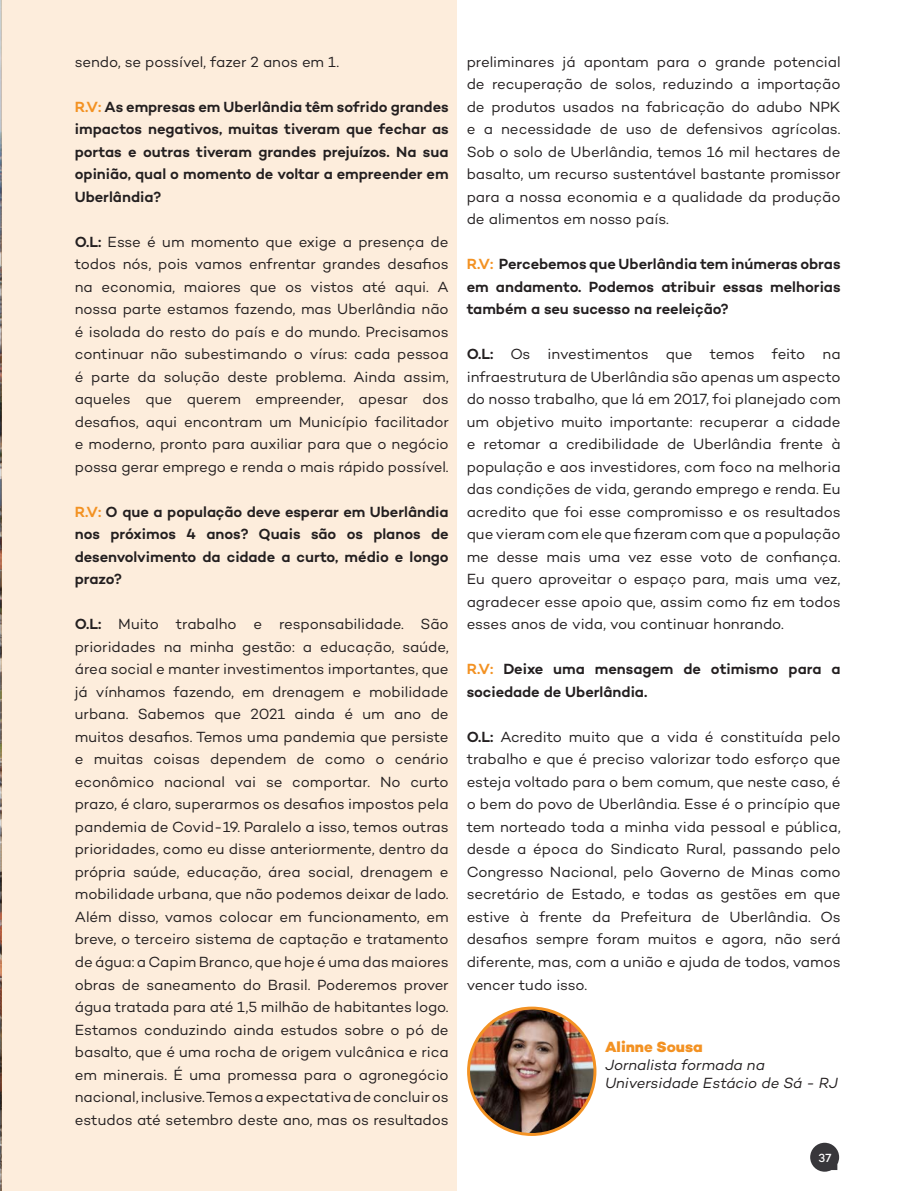
<style>
.page{position:relative;width:898px;height:1191px;background:#fff}
.page>*{position:absolute;margin:0;border:0;box-sizing:border-box;transform-origin:0 0}
.t1{font:15px/22.5px "Campton";letter-spacing:-.005em;color:#231f20;text-align:justify}
.t2{font:600 15px/22.5px "Campton";letter-spacing:-.005em;color:#231f20;text-align:justify}
.t3{font:italic 15px/18px "Campton";letter-spacing:-.005em;color:#231f20}
.t4{font:800 15px "Campton";color:#f39223}
.t5{font:500 12px "Campton";color:#fff}
.s1{color:#f39223}
.s2{font-weight:600}
</style>
<div class="page">
<svg style="left:810px;top:1142px;width:28px;height:29px"></svg>
<img style="left:0;top:2px;width:1px;height:1188px">
<div style="left:1px;top:0;width:455px;height:1190px;background:#fdeddc"></div>
<img style="left:468px;top:1008px;width:127px;height:126px;border-radius:63px">
<div style="left:467px;top:1006px;width:129px;height:129px;border:3px solid #f39223;border-radius:50%"></div>
<p class="t1" style="left:75px;top:50px;width:266px">sendo, se possível, fazer 2 anos em 1.</p>
<p class="t2" style="left:75px;top:95px;width:375px"><span class="s1">R.V:</span> As empresas em Uberlândia têm sofrido grandes impactos negativos, muitas tiveram que fechar as portas e outras tiveram grandes prejuízos. Na sua opinião, qual o momento de voltar a empreender em Uberlândia?</p>
<p class="t1" style="left:75px;top:230px;width:375px"><span class="s2">O.L:</span> Esse é um momento que exige a presença de todos nós, pois vamos enfrentar grandes desafios na economia, maiores que os vistos até aqui. A nossa parte estamos fazendo, mas Uberlândia não é isolada do resto do país e do mundo. Precisamos continuar não subestimando o vírus: cada pessoa é parte da solução deste problema. Ainda assim, aqueles que querem empreender, apesar dos desafios, aqui encontram um Município facilitador e moderno, pronto para auxiliar para que o negócio possa gerar emprego e renda o mais rápido possível.</p>
<p class="t2" style="left:75px;top:500px;width:375px"><span class="s1">R.V:</span> O que a população deve esperar em Uberlândia nos próximos 4 anos? Quais são os planos de desenvolvimento da cidade a curto, médio e longo prazo?</p>
<p class="t1" style="left:75px;top:612px;width:375px"><span class="s2">O.L:</span> Muito trabalho e responsabilidade. São prioridades na minha gestão: a educação, saúde, área social e manter investimentos importantes, que já vínhamos fazendo, em drenagem e mobilidade urbana. Sabemos que 2021 ainda é um ano de muitos desafios. Temos uma pandemia que persiste e muitas coisas dependem de como o cenário econômico nacional vai se comportar. No curto prazo, é claro, superarmos os desafios impostos pela pandemia de Covid-19. Paralelo a isso, temos outras prioridades, como eu disse anteriormente, dentro da própria saúde, educação, área social, drenagem e mobilidade urbana, que não podemos deixar de lado.<br>Além disso, vamos colocar em funcionamento, em breve, o terceiro sistema de captação e tratamento de água: a Capim Branco, que hoje é uma das maiores obras de saneamento do Brasil. Poderemos prover água tratada para até 1,5 milhão de habitantes logo.<br>Estamos conduzindo ainda estudos sobre o pó de basalto, que é uma rocha de origem vulcânica e rica em minerais. É uma promessa para o agronegócio nacional, inclusive. Temos a expectativa de concluir os estudos até setembro deste ano, mas os resultados</p>
<p class="t1" style="left:466px;top:50px;width:375px">preliminares já apontam para o grande potencial de recuperação de solos, reduzindo a importação de produtos usados na fabricação do adubo NPK e a necessidade de uso de defensivos agrícolas.<br>Sob o solo de Uberlândia, temos 16 mil hectares de basalto, um recurso sustentável bastante promissor para a nossa economia e a qualidade da produção de alimentos em nosso país.</p>
<p class="t2" style="left:466px;top:252px;width:375px"><span class="s1">R.V:</span> Percebemos que Uberlândia tem inúmeras obras em andamento. Podemos atribuir essas melhorias também a seu sucesso na reeleição?</p>
<p class="t1" style="left:466px;top:342px;width:375px"><span class="s2">O.L:</span> Os investimentos que temos feito na infraestrutura de Uberlândia são apenas um aspecto do nosso trabalho, que lá em 2017, foi planejado com um objetivo muito importante: recuperar a cidade e retomar a credibilidade de Uberlândia frente à população e aos investidores, com foco na melhoria das condições de vida, gerando emprego e renda. Eu acredito que foi esse compromisso e os resultados que vieram com ele que fizeram com que a população me desse mais uma vez esse voto de confiança.<br>Eu quero aproveitar o espaço para, mais uma vez, agradecer esse apoio que, assim como fiz em todos esses anos de vida, vou continuar honrando.</p>
<p class="t2" style="left:466px;top:657px;width:375px"><span class="s1">R.V:</span> Deixe uma mensagem de otimismo para a sociedade de Uberlândia.</p>
<p class="t1" style="left:466px;top:725px;width:375px"><span class="s2">O.L:</span> Acredito muito que a vida é constituída pelo trabalho e que é preciso valorizar todo esforço que esteja voltado para o bem comum, que neste caso, é o bem do povo de Uberlândia. Esse é o princípio que tem norteado toda a minha vida pessoal e pública, desde a época do Sindicato Rural, passando pelo Congresso Nacional, pelo Governo de Minas como secretário de Estado, e todas as gestões em que estive à frente da Prefeitura de Uberlândia. Os desafios sempre foram muitos e agora, não será diferente, mas, com a união e ajuda de todos, vamos vencer tudo isso.</p>
<p class="t4" style="left:605px;top:1037px;width:99px">Alinne Sousa</p>
<p class="t3" style="left:605px;top:1055px;width:234px">Jornalista formada na<br>Universidade Estácio de Sá - RJ</p>
<p class="t5" style="left:818px;top:1149px;width:14px">37</p>
</div>
